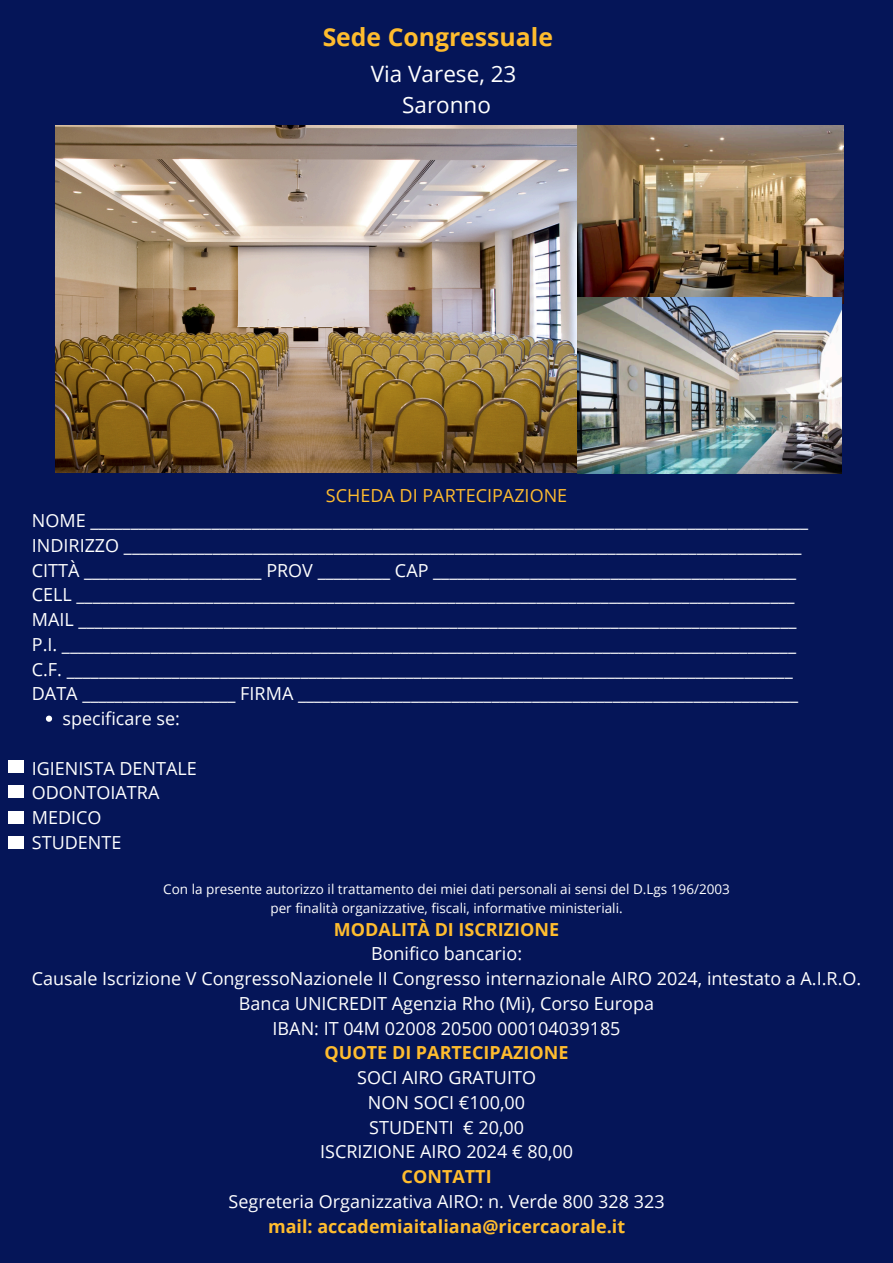
<style>
.page{position:relative;width:893px;height:1263px;background:#051558}
.page>*{position:absolute;margin:0;border:0;box-sizing:border-box;transform-origin:0 0}
.t1{font:700 24.75px "Open Sans";color:#ffbc2e}
.t2{font:22.5px/31.5px "Open Sans";color:#fff;text-align:center}
.t3{font:18px/24.8px "Open Sans";color:#fff}
.t4{font:700 18px "Open Sans";color:#ffbc2e}
.t5{font:13.5px "Open Sans";color:#fff}
.s1{color:#ffbc2e}
</style>
<div class="page">
<img style="left:55px;top:125px;width:522px;height:348px">
<img style="left:577px;top:125px;width:267px;height:179px">
<img style="left:577px;top:297px;width:264px;height:176px">
<svg style="left:46px;top:716px;width:6px;height:6px"></svg>
<div style="left:8px;top:785px;width:15px;height:13px;background:#fff"></div>
<div style="left:8px;top:760px;width:15px;height:13px;background:#fff"></div>
<div style="left:8px;top:811px;width:15px;height:12px;background:#fff"></div>
<div style="left:8px;top:836px;width:15px;height:13px;background:#fff"></div>
<p class="t1" style="left:323px;top:19px;width:232px">Sede Congressuale</p>
<p class="t2" style="left:371px;top:57px;width:147px">Via Varese, 23<br>Saronno</p>
<p class="t3" style="left:32px;top:483px;width:778px;text-indent:294px"><span class="s1">SCHEDA DI PARTECIPAZIONE<br></span>NOME _________________________________________________________________________________________ INDIRIZZO ____________________________________________________________________________________ CITTÀ ______________________ PROV _________ CAP _____________________________________________ CELL _________________________________________________________________________________________ MAIL _________________________________________________________________________________________ P.I. ___________________________________________________________________________________________ C.F. __________________________________________________________________________________________ DATA ___________________ FIRMA ______________________________________________________________</p>
<p class="t3" style="left:62px;top:706px;width:119px">specificare se:</p>
<h3 class="t3" style="left:32px;top:755px;width:166px">IGIENISTA DENTALE<br>ODONTOIATRA<br>MEDICO<br>STUDENTE</h3>
<p class="t5" style="left:163px;top:879px;width:568px">Con la presente autorizzo il trattamento dei miei dati personali ai sensi del D.Lgs 196/2003</p>
<h3 class="t5" style="left:270px;top:898px;width:354px">per finalità organizzative, fiscali, informative ministeriali.</h3>
<p class="t4" style="left:334px;top:916px;width:227px">MODALITÀ DI ISCRIZIONE</p>
<p class="t3" style="left:371px;top:941px;width:153px">Bonifico bancario:</p>
<p class="t3" style="left:32px;top:966px;width:831px">Causale Iscrizione V CongressoNazionele II Congresso internazionale AIRO 2024, intestato a A.I.R.O.</p>
<p class="t3" style="left:239px;top:990px;width:417px">Banca UNICREDIT Agenzia Rho (Mi), Corso Europa</p>
<p class="t3" style="left:273px;top:1015px;width:349px">IBAN: IT 04M 02008 20500 000104039185</p>
<p class="t4" style="left:324px;top:1040px;width:245px">QUOTE DI PARTECIPAZIONE</p>
<p class="t3" style="left:357px;top:1065px;width:180px">SOCI AIRO GRATUITO</p>
<p class="t3" style="left:368px;top:1089px;width:159px">NON SOCI €100,00</p>
<p class="t3" style="left:369px;top:1114px;width:156px">STUDENTI € 20,00</p>
<p class="t3" style="left:320px;top:1139px;width:254px">ISCRIZIONE AIRO 2024 € 80,00</p>
<p class="t4" style="left:401px;top:1164px;width:92px">CONTATTI</p>
<p class="t3" style="left:229px;top:1188px;width:437px">Segreteria Organizzativa AIRO: n. Verde 800 328 323</p>
<p class="t4" style="left:268px;top:1213px;width:358px">mail: accademiaitaliana@ricercaorale.it</p>
</div>
